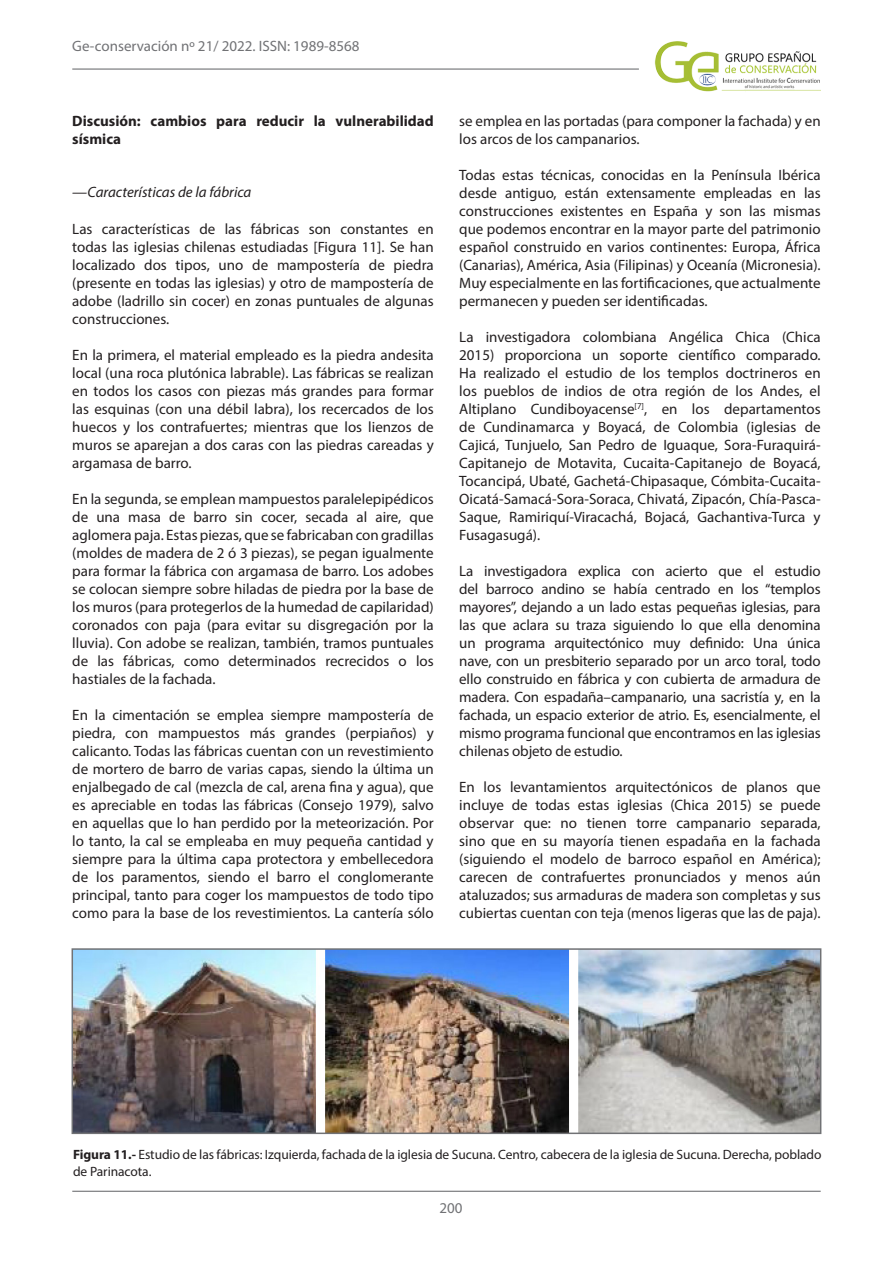
<style>
.page{position:relative;width:893px;height:1263px;background:#fff}
.page>*{position:absolute;margin:0;border:0;box-sizing:border-box;transform-origin:0 0}
.Tipo_de_texto{font:15px/18px "Myriad Pro";color:#231f20;text-align:justify}
.Tipo_de_texto-2{font:700 15px/18px "Myriad Pro";color:#231f20}
.t1{font:15px "Myriad Pro";color:#717275}
.negrita_titulito{font:italic 15px "Myriad Pro";color:#231f20}
.Pies_de_foto{font:13.5px/16.5px "Myriad Pro";letter-spacing:-.005em;color:#231f20}
.s1{font-weight:700}
</style>
<div class="page">
<hr style="left:72px;top:68px;width:567px;height:2px;background:#717275">
<hr style="left:72px;top:1191px;width:749px;height:1px;background:#717275">
<img style="left:654px;top:41px;width:167px;height:51px">
<img style="left:75px;top:951px;width:743px;height:180px">
<div style="left:72px;top:948px;width:749px;height:186px;border:2px solid #717275"></div>
<p class="t1" style="left:72px;top:37px;width:289px">Ge-conservación nº 21/ 2022. ISSN: 1989-8568</p>
<p class="Tipo_de_texto-2" style="left:72px;top:111px;width:363px">Discusión: cambios para reducir la vulnerabilidad sísmica</p>
<p class="negrita_titulito" style="left:72px;top:183px;width:181px">—Características de la fábrica</p>
<p class="Tipo_de_texto" style="left:72px;top:220px;width:363px">Las características de las fábricas son constantes en todas las iglesias chilenas estudiadas [Figura 11]. Se han localizado dos tipos, uno de mampostería de piedra (presente en todas las iglesias) y otro de mampostería de adobe (ladrillo sin cocer) en zonas puntuales de algunas construcciones.</p>
<p class="Tipo_de_texto" style="left:72px;top:346px;width:363px">En la primera, el material empleado es la piedra andesita local (una roca plutónica labrable). Las fábricas se realizan en todos los casos con piezas más grandes para formar las esquinas (con una débil labra), los recercados de los huecos y los contrafuertes; mientras que los lienzos de muros se aparejan a dos caras con las piedras careadas y argamasa de barro.</p>
<p class="Tipo_de_texto" style="left:72px;top:490px;width:363px">En la segunda, se emplean mampuestos paralelepipédicos de una masa de barro sin cocer, secada al aire, que aglomera paja. Estas piezas, que se fabricaban con gradillas (moldes de madera de 2 ó 3 piezas), se pegan igualmente para formar la fábrica con argamasa de barro. Los adobes se colocan siempre sobre hiladas de piedra por la base de los muros (para protegerlos de la humedad de capilaridad) coronados con paja (para evitar su disgregación por la lluvia). Con adobe se realizan, también, tramos puntuales de las fábricas, como determinados recrecidos o los hastiales de la fachada.</p>
<p class="Tipo_de_texto" style="left:72px;top:706px;width:363px">En la cimentación se emplea siempre mampostería de piedra, con mampuestos más grandes (perpiaños) y calicanto. Todas las fábricas cuentan con un revestimiento de mortero de barro de varias capas, siendo la última un enjalbegado de cal (mezcla de cal, arena fina y agua), que es apreciable en todas las fábricas (Consejo 1979), salvo en aquellas que lo han perdido por la meteorización. Por lo tanto, la cal se empleaba en muy pequeña cantidad y siempre para la última capa protectora y embellecedora de los paramentos, siendo el barro el conglomerante principal, tanto para coger los mampuestos de todo tipo como para la base de los revestimientos. La cantería sólo</p>
<p class="Tipo_de_texto" style="left:459px;top:112px;width:363px">se emplea en las portadas (para componer la fachada) y en los arcos de los campanarios.</p>
<p class="Tipo_de_texto" style="left:459px;top:166px;width:363px">Todas estas técnicas, conocidas en la Península Ibérica desde antiguo, están extensamente empleadas en las construcciones existentes en España y son las mismas que podemos encontrar en la mayor parte del patrimonio español construido en varios continentes: Europa, África (Canarias), América, Asia (Filipinas) y Oceanía (Micronesia).<br>Muy especialmente en las fortificaciones, que actualmente permanecen y pueden ser identificadas.</p>
<p class="Tipo_de_texto" style="left:459px;top:328px;width:363px">La investigadora colombiana Angélica Chica (Chica 2015) proporciona un soporte científico comparado.<br>Ha realizado el estudio de los templos doctrineros en los pueblos de indios de otra región de los Andes, el Altiplano Cundiboyacense<sup>[7]</sup>, en los departamentos de Cundinamarca y Boyacá, de Colombia (iglesias de Cajicá, Tunjuelo, San Pedro de Iguaque, Sora-Furaquirá-Capitanejo de Motavita, Cucaita-Capitanejo de Boyacá, Tocancipá, Ubaté, Gachetá-Chipasaque, Cómbita-Cucaita-Oicatá-Samacá-Sora-Soraca, Chivatá, Zipacón, Chía-Pasca-Saque, Ramiriquí-Viracachá, Bojacá, Gachantiva-Turca y Fusagasugá).</p>
<p class="Tipo_de_texto" style="left:459px;top:562px;width:363px">La investigadora explica con acierto que el estudio del barroco andino se había centrado en los “templos mayores”, dejando a un lado estas pequeñas iglesias, para las que aclara su traza siguiendo lo que ella denomina un programa arquitectónico muy definido: Una única nave, con un presbiterio separado por un arco toral, todo ello construido en fábrica y con cubierta de armadura de madera. Con espadaña–campanario, una sacristía y, en la fachada, un espacio exterior de atrio. Es, esencialmente, el mismo programa funcional que encontramos en las iglesias chilenas objeto de estudio.</p>
<p class="Tipo_de_texto" style="left:459px;top:778px;width:363px">En los levantamientos arquitectónicos de planos que incluye de todas estas iglesias (Chica 2015) se puede observar que: no tienen torre campanario separada, sino que en su mayoría tienen espadaña en la fachada (siguiendo el modelo de barroco español en América); carecen de contrafuertes pronunciados y menos aún ataluzados; sus armaduras de madera son completas y sus cubiertas cuentan con teja (menos ligeras que las de paja).</p>
<p class="Pies_de_foto" style="left:73px;top:1146px;width:750px"><span class="s1">Figura 11.-</span> Estudio de las fábricas: Izquierda, fachada de la iglesia de Sucuna. Centro, cabecera de la iglesia de Sucuna. Derecha, poblado de Parinacota.</p>
<p class="t1" style="left:439px;top:1198px;width:25px">200</p>
</div>
